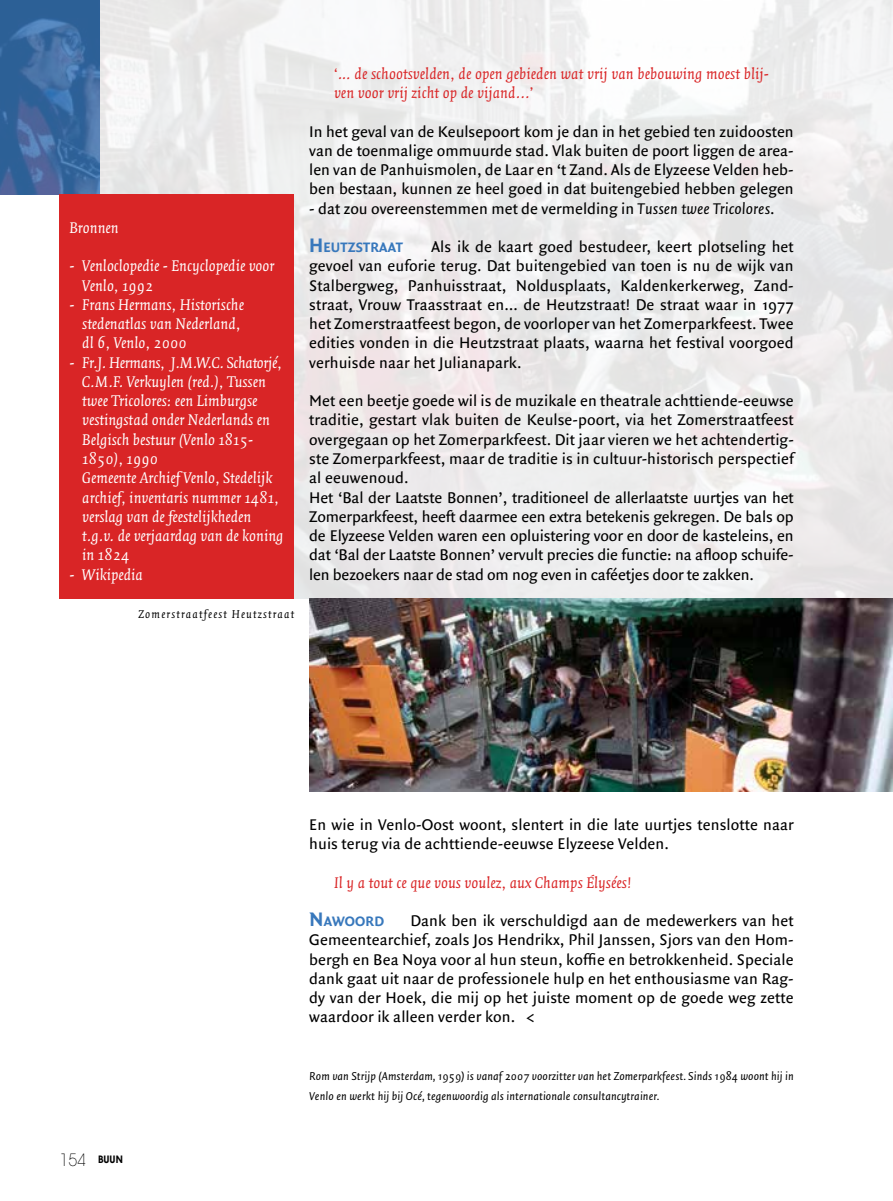
<style>
.page{position:relative;width:893px;height:1201px;background:#fff}
.page>*{position:absolute;margin:0;border:0;box-sizing:border-box;transform-origin:0 0}
.t1{font:16.62px/19.2px "Quadraat Sans";letter-spacing:.005em;color:#000;text-align:justify}
.t2{font:italic 16.62px/19.2px "Quadraat";color:#fff}
.t3{font:italic 16.62px/19.2px "Quadraat";letter-spacing:.005em;color:#d92526}
.t4{font:700 14.7px "Quadraat Sans";letter-spacing:.005em;color:#3878bc}
.t5{font:italic 12.25px/19.2px "Quadraat Sans";letter-spacing:.005em;color:#000}
.t6{font:italic 12.25px "Quadraat";letter-spacing:.1em;color:#000}
.t7{font:600 10.5px "Avant Garde IT Cby BT";color:#000}
.s1{font-style:italic}
.s2{font-size:21px}
.s3{font-weight:200;font-size:17.5px}
</style>
<div class="page">
<img style="left:99px;top:0;width:794px;height:599px">
<svg style="left:0;top:0;width:99px;height:194px;background:#3b699f"></svg>
<div style="left:60px;top:194px;width:234px;height:405px;background:#d92526"></div>
<img style="left:309px;top:599px;width:584px;height:192px">
<p class="t2" style="left:69px;top:218px;width:51px">Bronnen</p>
<p class="t2" style="left:82px;top:257px;width:194px;text-indent:-13px">- Venloclopedie - Encyclopedie voor<br>Venlo, 1992</p>
<p class="t2" style="left:82px;top:295px;width:163px;text-indent:-13px">- Frans Hermans, Historische stedenatlas van Nederland, dl 6, Venlo, 2000</p>
<p class="t2" style="left:82px;top:353px;width:203px;text-indent:-13px">- Fr.J. Hermans, J.M.W.C. Schatorjé,<br>C.M.F. Verkuylen (red.), Tussen twee Tricolores: een Limburgse vestingstad onder Nederlands en<br>Belgisch bestuur (Venlo 1815-<br>1850), 1990<br>Gemeente Archief Venlo, Stedelijk archief, inventaris nummer 1481, verslag van de feestelijkheden t.g.v. de verjaardag van de koning in 1824</p>
<p class="t2" style="left:69px;top:565px;width:75px">- Wikipedia</p>
<p class="t6" style="left:138px;top:607px;width:157px">Zomerstraatfeest Heutzstraat</p>
<p class="t3" style="left:334px;top:64px;width:436px">‘… de schootsvelden, de open gebieden wat vrij van bebouwing moest blij&shy;ven voor vrij zicht op de vijand...’</p>
<p class="t1" style="left:309px;top:122px;width:486px">In het geval van de Keulsepoort kom je dan in het gebied ten zuidoosten van de toenmalige ommuurde stad. Vlak buiten de poort liggen de area&shy;len van de Panhuismolen, de Laar en ‘t Zand. Als de Elyzeese Velden heb&shy;ben bestaan, kunnen ze heel goed in dat buitengebied hebben gelegen</p>
<p class="t1" style="left:309px;top:199px;width:467px">- dat zou overeenstemmen met de vermelding in <span class="s1">Tussen twee Tricolores</span>.</p>
<p class="t4" style="left:309px;top:239px;width:95px"><span class="s2">H</span>EUTZSTRAAT</p>
<p class="t1" style="left:309px;top:237px;width:486px;text-indent:122px">Als ik de kaart goed bestudeer, keert plotseling het gevoel van euforie terug. Dat buitengebied van toen is nu de wijk van Stalbergweg, Panhuisstraat, Noldusplaats, Kaldenkerkerweg, Zand&shy;straat, Vrouw Traasstraat en… de Heutzstraat! De straat waar in 1977 het Zomerstraatfeest begon, de voorloper van het Zomerparkfeest. Twee edities vonden in die Heutzstraat plaats, waarna het festival voorgoed verhuisde naar het Julianapark.</p>
<p class="t1" style="left:309px;top:391px;width:486px;text-align:left">Met een beetje goede wil is de muzikale en theatrale achttiende-eeuwse traditie, gestart vlak buiten de Keulse-poort, via het Zomerstraatfeest overgegaan op het Zomerparkfeest. Dit jaar vieren we het achtendertig&shy;ste Zomerparkfeest, maar de traditie is in cultuur-historisch perspectief al eeuwenoud.<br>Het ‘Bal der Laatste Bonnen’, traditioneel de allerlaatste uurtjes van het Zomerparkfeest, heeft daarmee een extra betekenis gekregen. De bals op de Elyzeese Velden waren een opluistering voor en door de kasteleins, en dat ‘Bal der Laatste Bonnen’ vervult precies die functie: na afloop schuife&shy;len bezoekers naar de stad om nog even in caféetjes door te zakken.</p>
<p class="t7" style="left:60px;top:1153px;width:65px"><span class="s3">154</span> BUUN</p>
<p class="t1" style="left:309px;top:815px;width:486px">En wie in Venlo-Oost woont, slentert in die late uurtjes tenslotte naar huis terug via de achttiende-eeuwse Elyzeese Velden.</p>
<p class="t3" style="left:334px;top:873px;width:299px">Il y a tout ce que vous voulez, aux Champs Élysées!</p>
<p class="t4" style="left:309px;top:913px;width:76px"><span class="s2">N</span>AWOORD</p>
<p class="t1" style="left:309px;top:911px;width:486px;text-indent:101px">Dank ben ik verschuldigd aan de medewerkers van het Gemeentearchief, zoals Jos Hendrikx, Phil Janssen, Sjors van den Hom&shy;bergh en Bea Noya voor al hun steun, koffie en betrokkenheid. Speciale dank gaat uit naar de professionele hulp en het enthousiasme van Rag&shy;dy van der Hoek, die mij op het juiste moment op de goede weg zette waardoor ik alleen verder kon. &lt;</p>
<p class="t5" style="left:309px;top:1067px;width:486px">Rom van Strijp (Amsterdam, 1959) is vanaf 2007 voorzitter van het Zomerparkfeest. Sinds 1984 woont hij in<br>Venlo en werkt hij bij Océ, tegenwoordig als internationale consultancytrainer.</p>
</div>
